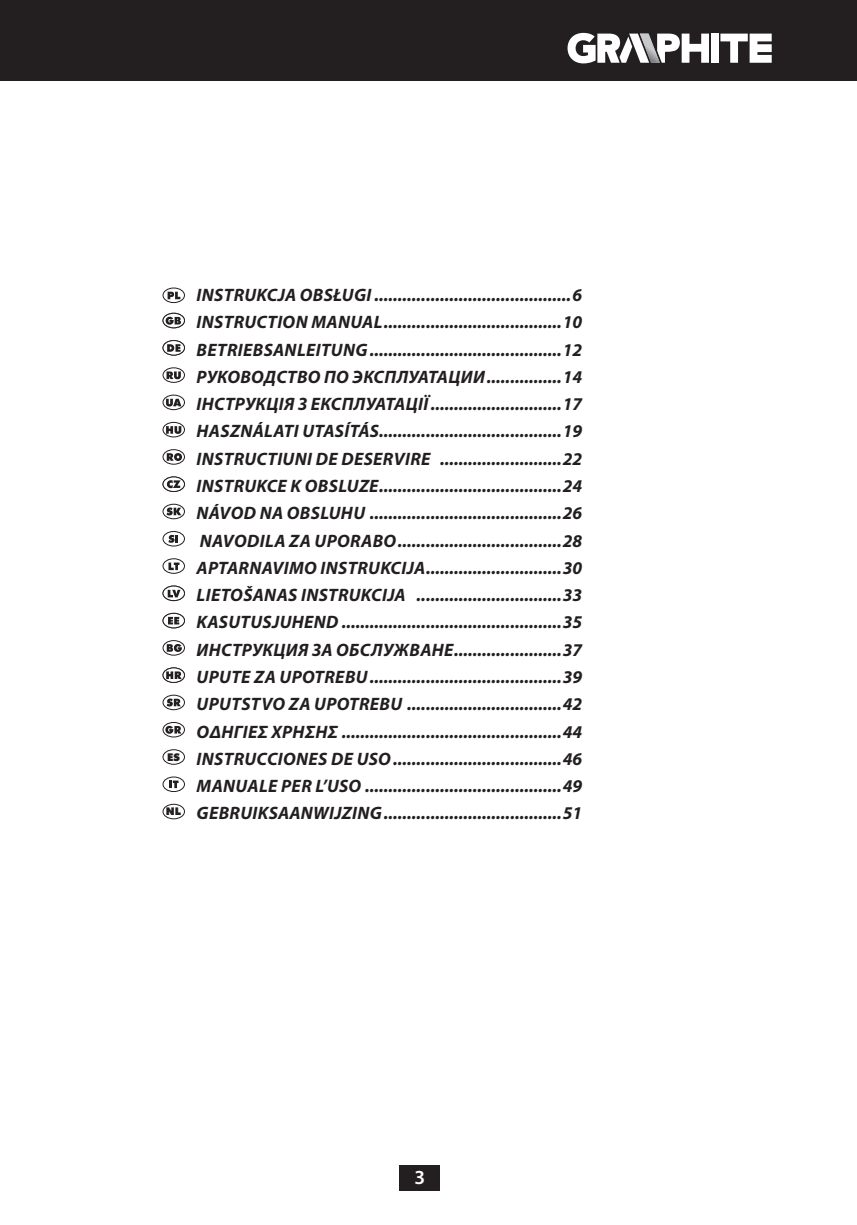
<style>
.page{position:relative;width:857px;height:1225px;background:#fff}
.page>*{position:absolute;margin:0;border:0;box-sizing:border-box;transform-origin:0 0}
.t1{font:600 20px "Myriad Pro";color:#fff}
.t2{font:italic 700 18px/27.2px "Myriad Pro";letter-spacing:.02em;color:#231f20;text-align:justify}
.t3{font:900 10.6px "Futura BT";color:#231f20}
</style>
<div class="page">
<div style="left:399px;top:1165px;width:41px;height:26px;background:#231f20"></div>
<div style="left:0;top:0;width:856px;height:81px;background:#231f20"></div>
<svg style="left:720px;top:34px;width:51px;height:29px"></svg>
<div style="left:710px;top:34px;width:8px;height:29px;background:#fff"></div>
<svg style="left:567px;top:33px;width:141px;height:30px"></svg>
<svg style="left:162px;top:287px;width:23px;height:16px"></svg>
<svg style="left:167px;top:292px;width:13px;height:7px"></svg>
<svg style="left:162px;top:313px;width:23px;height:15px"></svg>
<svg style="left:165px;top:317px;width:16px;height:8px"></svg>
<svg style="left:162px;top:340px;width:23px;height:15px"></svg>
<svg style="left:167px;top:344px;width:13px;height:8px"></svg>
<svg style="left:162px;top:367px;width:23px;height:16px"></svg>
<svg style="left:166px;top:371px;width:15px;height:8px"></svg>
<svg style="left:163px;top:395px;width:21px;height:15px"></svg>
<div style="left:162px;top:394px;width:23px;height:16px;border:1px solid #231f20;border-radius:50%"></div>
<svg style="left:166px;top:399px;width:15px;height:7px"></svg>
<svg style="left:162px;top:422px;width:23px;height:15px"></svg>
<svg style="left:166px;top:426px;width:15px;height:8px"></svg>
<svg style="left:162px;top:449px;width:23px;height:16px"></svg>
<svg style="left:167px;top:453px;width:15px;height:8px"></svg>
<svg style="left:163px;top:477px;width:21px;height:14px"></svg>
<div style="left:162px;top:476px;width:23px;height:16px;border:1px solid #231f20;border-radius:50%"></div>
<svg style="left:167px;top:480px;width:13px;height:8px"></svg>
<svg style="left:162px;top:504px;width:23px;height:15px"></svg>
<svg style="left:166px;top:507px;width:15px;height:8px"></svg>
<svg style="left:162px;top:531px;width:23px;height:15px"></svg>
<svg style="left:168px;top:535px;width:10px;height:8px"></svg>
<svg style="left:162px;top:558px;width:23px;height:16px"></svg>
<svg style="left:168px;top:562px;width:11px;height:8px"></svg>
<svg style="left:162px;top:585px;width:23px;height:16px"></svg>
<svg style="left:168px;top:590px;width:12px;height:7px"></svg>
<svg style="left:162px;top:613px;width:23px;height:15px"></svg>
<svg style="left:168px;top:617px;width:11px;height:7px"></svg>
<svg style="left:162px;top:640px;width:23px;height:15px"></svg>
<svg style="left:167px;top:644px;width:15px;height:8px"></svg>
<svg style="left:162px;top:667px;width:23px;height:16px"></svg>
<svg style="left:166px;top:671px;width:15px;height:8px"></svg>
<svg style="left:162px;top:694px;width:23px;height:16px"></svg>
<svg style="left:166px;top:698px;width:15px;height:8px"></svg>
<svg style="left:162px;top:722px;width:23px;height:15px"></svg>
<svg style="left:165px;top:726px;width:16px;height:8px"></svg>
<svg style="left:162px;top:749px;width:23px;height:16px"></svg>
<svg style="left:162px;top:776px;width:23px;height:16px"></svg>
<svg style="left:169px;top:780px;width:9px;height:8px"></svg>
<div style="left:162px;top:804px;width:23px;height:15px;background:#fff;border:1px solid #231f20;border-radius:50%"></div>
<p class="t3" style="left:167px;top:750px;width:14px">ES</p>
<p class="t3" style="left:166px;top:805px;width:17px">NL</p>
<p class="t2" style="left:196px;top:281px;width:387px">INSTRUKCJA OBSŁUGI ..........................................6<br>INSTRUCTION MANUAL......................................10<br>BETRIEBSANLEITUNG.........................................12<br>РУКОВОДСТВО ПО ЭКСПЛУАТАЦИИ................14<br>ІНСТРУКЦІЯ З ЕКСПЛУАТАЦІЇ............................17<br>HASZNÁLATI UTASÍTÁS.......................................19<br>INSTRUCTIUNI DE DESERVIRE ..........................22<br>INSTRUKCE K OBSLUZE.......................................24<br>NÁVOD NA OBSLUHU .........................................26<br>NAVODILA ZA UPORABO...................................28<br>APTARNAVIMO INSTRUKCIJA.............................30<br>LIETOŠANAS INSTRUKCIJA ...............................33<br>KASUTUSJUHEND ...............................................35<br>ИНСТРУКЦИЯ ЗА ОБСЛУЖВАНЕ.......................37<br>UPUTE ZA UPOTREBU.........................................39<br>UPUTSTVO ZA UPOTREBU .................................42<br>ΟΔΗΓΙΕΣ ΧΡΗΣΗΣ ...............................................44<br>INSTRUCCIONES DE USO....................................46<br>MANUALE PER L’USO ..........................................49<br>GEBRUIKSAANWIJZING......................................51</p>
<p class="t1" style="left:414px;top:1165px;width:12px">3</p>
</div>
